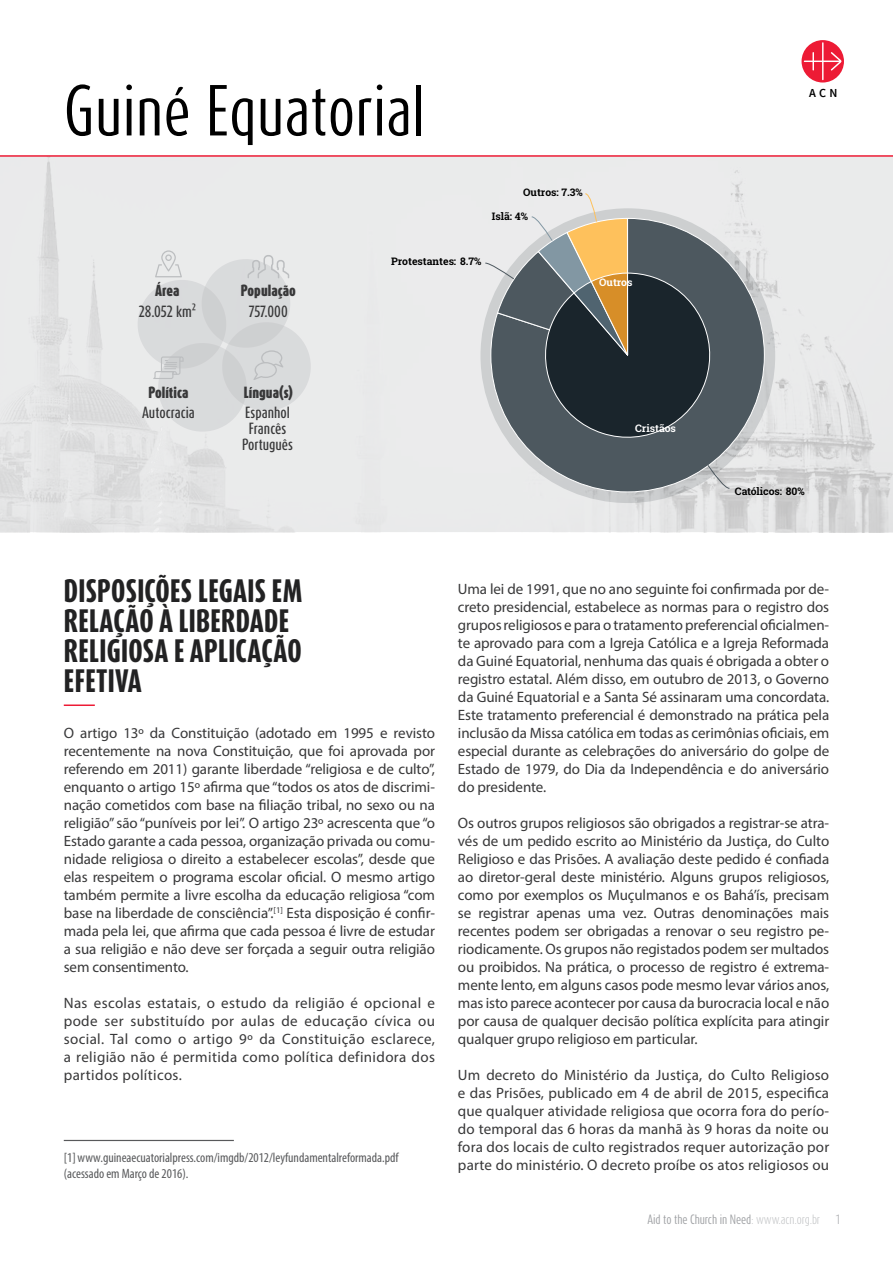
<style>
.page{position:relative;width:893px;height:1263px;background:#fff}
.page>*{position:absolute;margin:0;border:0;box-sizing:border-box;transform-origin:0 0}
.t1{font:60px "Dax Compact OT";color:#000}
.t2{font:800 27px/30px "Dax Compact OT";letter-spacing:.01em;color:#222223}
.t3{font:15px/18px "Myriad Pro";letter-spacing:-.005em;color:#383839;text-align:justify}
.t4{font:condensed 13.5px/16.2px "Myriad Pro";color:#58595b}
.t5{font:500 13.5px/16.2px "Dax Compact OT";color:#383839;text-align:center}
.t6{font:900 13.5px "Dax Compact OT";letter-spacing:.005em;color:#383839}
.t7{font:600 12.3px "Source Sans Pro";color:#000}
.t8{font:11.25px "Dax Compact OT";letter-spacing:-.01em;color:#9fa1a4}
.t9{font:300 11.25px "Dax Compact OT";color:#9fa1a4}
.t10{font:700 10.5px "Roboto Slab";color:#000}
.t11{font:700 10.5px "Roboto Slab";color:#fff}
.s1{font-weight:300;color:#bcbec0}
</style>
<div class="page">
<img style="left:0;top:157px;width:893px;height:375px">
<hr style="left:0;top:155px;width:893px;height:2px;background:#ed1b35">
<svg style="left:132px;top:250px;width:184px;height:187px;background:#dddfdf"></svg>
<svg style="left:801px;top:40px;width:43px;height:43px"></svg>
<svg style="left:804px;top:42px;width:37px;height:38px"></svg>
<svg style="left:490px;top:217px;width:275px;height:276px;background:#a6abae"></svg>
<svg style="left:484px;top:262px;width:246px;height:227px;background:#a3a8ac"></svg>
<svg style="left:496px;top:193px;width:237px;height:268px;background:#6a6e6d"></svg>
<hr style="left:64px;top:704px;width:31px;height:2px;background:#ed1b35">
<hr style="left:64px;top:1140px;width:170px;height:1px;background:#58595b">
<h1 class="t1" style="left:64px;top:71px;width:363px">Guiné Equatorial</h1>
<p class="t6" style="left:155px;top:281px;width:26px">Área</p>
<p class="t5" style="left:139px;top:303px;width:59px">28.052 km²</p>
<p class="t6" style="left:241px;top:281px;width:57px">População</p>
<p class="t5" style="left:249px;top:303px;width:40px">757.000</p>
<p class="t10" style="left:523px;top:185px;width:61px">Outros: 7.3%</p>
<p class="t10" style="left:492px;top:209px;width:38px">Islã: 4%</p>
<p class="t10" style="left:391px;top:254px;width:92px">Protestantes: 8.7%</p>
<p class="t11" style="left:599px;top:275px;width:35px">Outros</p>
<p class="t6" style="left:148px;top:383px;width:41px">Política</p>
<p class="t6" style="left:244px;top:383px;width:51px">Língua(s)</p>
<p class="t5" style="left:142px;top:404px;width:54px">Autocracia</p>
<p class="t5" style="left:242px;top:404px;width:53px">Espanhol<br>Francês<br>Português</p>
<p class="t11" style="left:635px;top:421px;width:42px">Cristãos</p>
<p class="t7" style="left:809px;top:85px;width:30px">ACN</p>
<p class="t10" style="left:735px;top:484px;width:71px">Católicos: 80%</p>
<h2 class="t2" style="left:64px;top:575px;width:240px">DISPOSIÇÕES LEGAIS EM<br>RELAÇÃO À LIBERDADE<br>RELIGIOSA E APLICAÇÃO<br>EFETIVA</h2>
<p class="t3" style="left:64px;top:724px;width:373px">O artigo 13º da Constituição (adotado em 1995 e revisto recentemente na nova Constituição, que foi aprovada por referendo em 2011) garante liberdade “religiosa e de culto”, enquanto o artigo 15º afirma que “todos os atos de discrimi&shy;nação cometidos com base na filiação tribal, no sexo ou na religião” são “puníveis por lei”. O artigo 23º acrescenta que “o Estado garante a cada pessoa, organização privada ou comu&shy;nidade religiosa o direito a estabelecer escolas”, desde que elas respeitem o programa escolar oficial. O mesmo artigo também permite a livre escolha da educação religiosa “com base na liberdade de consciência”.<sup>[1]</sup> Esta disposição é confir&shy;mada pela lei, que afirma que cada pessoa é livre de estudar a sua religião e não deve ser forçada a seguir outra religião sem consentimento.</p>
<p class="t3" style="left:64px;top:994px;width:373px">Nas escolas estatais, o estudo da religião é opcional e pode ser substituído por aulas de educação cívica ou social. Tal como o artigo 9º da Constituição esclarece, a religião não é permitida como política definidora dos partidos políticos.</p>
<p class="t4" style="left:64px;top:1149px;width:336px">[1]www.guineaecuatorialpress.com/imgdb/2012/leyfundamentalreformada.pdf (acessado em Março de 2016).</p>
<p class="t3" style="left:458px;top:580px;width:373px">Uma lei de 1991, que no ano seguinte foi confirmada por de&shy;creto presidencial, estabelece as normas para o registro dos grupos religiosos e para o tratamento preferencial oficialmen&shy;te aprovado para com a Igreja Católica e a Igreja Reformada da Guiné Equatorial, nenhuma das quais é obrigada a obter o registro estatal. Além disso, em outubro de 2013, o Governo da Guiné Equatorial e a Santa Sé assinaram uma concordata.<br>Este tratamento preferencial é demonstrado na prática pela inclusão da Missa católica em todas as cerimônias oficiais, em especial durante as celebrações do aniversário do golpe de Estado de 1979, do Dia da Independência e do aniversário do presidente.</p>
<p class="t3" style="left:458px;top:814px;width:373px">Os outros grupos religiosos são obrigados a registrar-se atra&shy;vés de um pedido escrito ao Ministério da Justiça, do Culto Religioso e das Prisões. A avaliação deste pedido é confiada ao diretor-geral deste ministério. Alguns grupos religiosos, como por exemplos os Muçulmanos e os Bahá’ís, precisam se registrar apenas uma vez. Outras denominações mais recentes podem ser obrigadas a renovar o seu registro pe&shy;riodicamente. Os grupos não registados podem ser multados ou proibidos. Na prática, o processo de registro é extrema&shy;mente lento, em alguns casos pode mesmo levar vários anos, mas isto parece acontecer por causa da burocracia local e não por causa de qualquer decisão política explícita para atingir qualquer grupo religioso em particular.</p>
<p class="t3" style="left:458px;top:1066px;width:373px">Um decreto do Ministério da Justiça, do Culto Religioso e das Prisões, publicado em 4 de abril de 2015, especifica que qualquer atividade religiosa que ocorra fora do perío&shy;do temporal das 6 horas da manhã às 9 horas da noite ou fora dos locais de culto registrados requer autorização por parte do ministério. O decreto proíbe os atos religiosos ou</p>
<p class="t8" style="left:648px;top:1212px;width:174px">Aid to the Church in Need<span class="s1">: www.acn.org.br</span></p>
<p class="t9" style="left:836px;top:1212px;width:6px">1</p>
</div>
